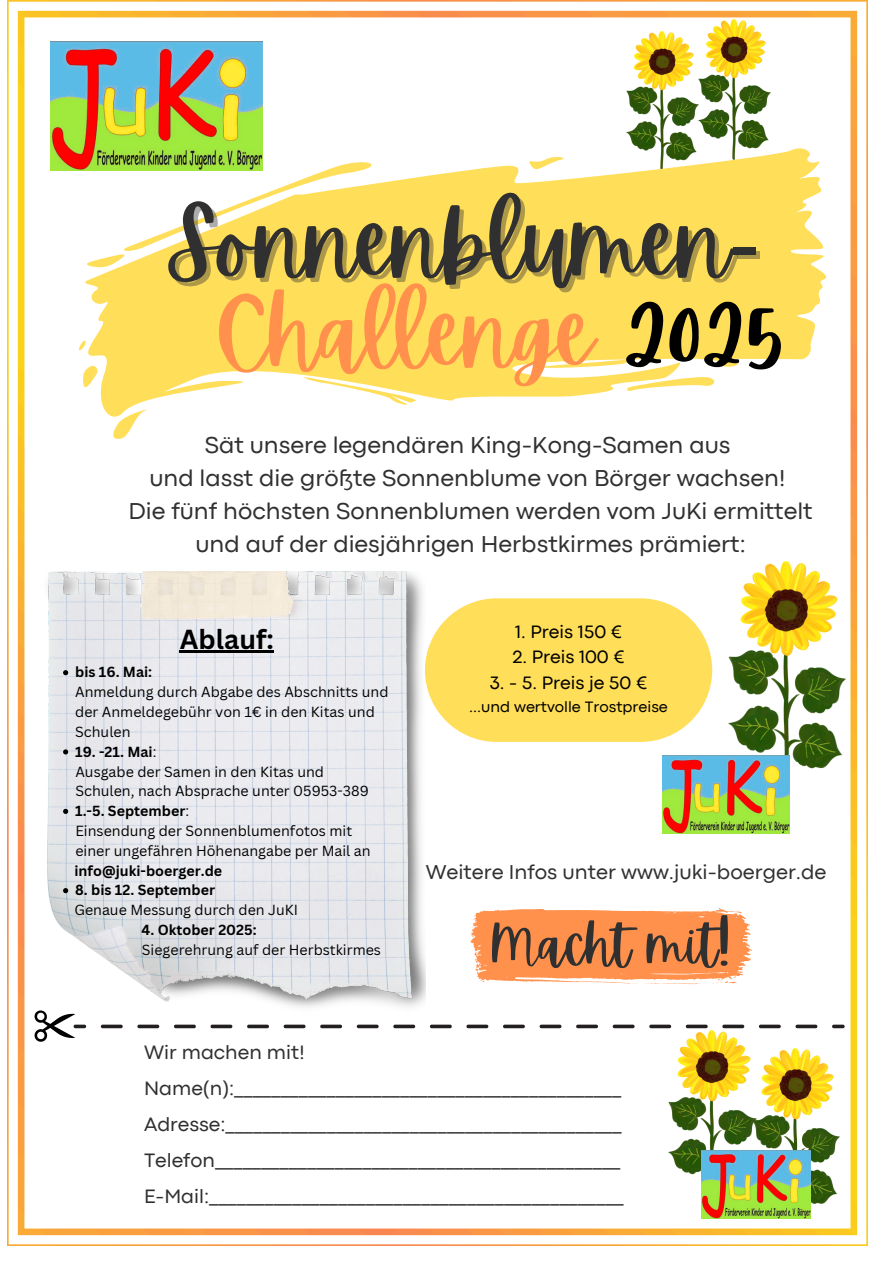
<style>
.page{position:relative;width:893px;height:1263px;background:#fff}
.page>*{position:absolute;margin:0;border:0;box-sizing:border-box;transform-origin:0 0}
.t1{font:94.8px "Apricots";color:#303030}
.t2{font:94.12px "Apricots";color:#ff914d}
.t3{font:52.95px "Apricots";color:#303030}
.t4{font:700 26.85px "Canva Sans";color:#000}
.t5{font:24px/33.2px "Codec Pro";color:#303030;text-align:center}
.t6{font:21px "Codec Pro";color:#303030}
.t7{font:20.25px/36px "Codec Pro";color:#303030}
.t8{font:18.75px "Codec Pro";color:#000}
.t9{font:15.75px "Codec Pro";color:#000}
.t10{font:14.25px/19.8px "Canva Sans";color:#000}
.t11{font:700 14.25px "Canva Sans";color:#000}
.s1{font-family:"Noto Sans"}
.s2{color:#000}
.s3{font-weight:700}
.s4{font-weight:400}
</style>
<div class="page">
<img style="left:8px;top:0;width:859px;height:1245px">
<img style="left:626px;top:32px;width:72px;height:112px">
<svg style="left:75px;top:144px;width:757px;height:282px;fill:#ffde59"></svg>
<svg style="left:80px;top:155px;width:312px;height:113px"></svg>
<svg style="left:111px;top:407px;width:44px;height:33px"></svg>
<svg style="left:82px;top:364px;width:18px;height:30px"></svg>
<svg style="left:77px;top:338px;width:10px;height:15px"></svg>
<svg style="left:528px;top:155px;width:41px;height:16px"></svg>
<svg style="left:625px;top:375px;width:94px;height:18px"></svg>
<svg style="left:300px;top:376px;width:119px;height:29px"></svg>
<svg style="left:470px;top:908px;width:282px;height:76px;background:#ffa066"></svg>
<img style="left:51px;top:41px;width:211px;height:130px">
<svg style="left:35px;top:1010px;width:51px;height:32px"></svg>
<svg style="left:101px;top:1024px;width:716px;height:4px"></svg>
<svg style="left:832px;top:1024px;width:12px;height:4px"></svg>
<div style="left:425px;top:598px;width:287px;height:144px;background:#ffde59;border-radius:72px"></div>
<img style="left:38px;top:571px;width:387px;height:445px">
<img style="left:756px;top:1048px;width:84px;height:169px">
<img style="left:668px;top:1030px;width:88px;height:170px">
<img style="left:701px;top:1151px;width:110px;height:67px">
<img style="left:729px;top:561px;width:116px;height:226px">
<img style="left:662px;top:755px;width:127px;height:78px">
<hr style="left:180px;top:651px;width:94px;height:2px;background:#000">
<svg style="left:63px;top:670px;width:5px;height:5px"></svg>
<svg style="left:63px;top:749px;width:5px;height:5px"></svg>
<svg style="left:63px;top:809px;width:5px;height:5px"></svg>
<svg style="left:63px;top:888px;width:5px;height:5px"></svg>
<img style="left:698px;top:20px;width:72px;height:139px">
<h1 class="t1" style="left:167px;top:188px;width:595px">Sonnenblumen<span class="s1">-</span></h1>
<p class="t2" style="left:214px;top:279px;width:570px">Challenge <span class="s2">2025</span></p>
<p class="t5" style="left:129px;top:430px;width:685px">Sät unsere legendären King-Kong-Samen aus<br>und lasst die größte Sonnenblume von Börger wachsen!<br>Die fünf höchsten Sonnenblumen werden vom JuKi ermittelt und auf der diesjährigen Herbstkirmes prämiert:</p>
<p class="t4" style="left:180px;top:620px;width:96px">Ablauf:</p>
<p class="t10" style="left:75px;top:662px;width:315px"><span class="s3">bis 16. Mai:<br></span>Anmeldung durch Abgabe des Abschnitts und der Anmeldegebühr von 1€ in den Kitas und<br>Schulen</p>
<p class="t11" style="left:75px;top:741px;width:83px">19. -21. Mai<span class="s4">:</span></p>
<p class="t10" style="left:75px;top:761px;width:250px">Ausgabe der Samen in den Kitas und</p>
<p class="t10" style="left:75px;top:781px;width:295px">Schulen, nach Absprache unter 05953-389</p>
<p class="t11" style="left:75px;top:801px;width:115px">1.-5. September<span class="s4">:</span></p>
<p class="t10" style="left:75px;top:820px;width:278px">Einsendung der Sonnenblumenfotos mit</p>
<p class="t10" style="left:75px;top:840px;width:297px">einer ungefähren Höhenangabe per Mail an</p>
<p class="t11" style="left:74px;top:860px;width:149px">info@juki-boerger.de</p>
<p class="t11" style="left:75px;top:880px;width:141px">8. bis 12. September</p>
<h2 class="t10" style="left:74px;top:900px;width:225px">Genaue Messung durch den JuKI</h2>
<p class="t11" style="left:142px;top:920px;width:117px">4. Oktober 2025:</p>
<p class="t10" style="left:142px;top:939px;width:241px">Siegerehrung auf der Herbstkirmes</p>
<p class="t8" style="left:515px;top:625px;width:108px">1. Preis 150 €</p>
<p class="t8" style="left:512px;top:650px;width:114px">2. Preis 100 €</p>
<h1 class="t8" style="left:490px;top:676px;width:159px">3. - 5. Preis je 50 €</h1>
<h4 class="t9" style="left:469px;top:701px;width:200px">...und wertvolle Trostpreise</h4>
<p class="t6" style="left:426px;top:865px;width:402px">Weitere Infos unter www.juki-boerger.de</p>
<p class="t3" style="left:489px;top:914px;width:243px">Macht mit!</p>
<p class="t7" style="left:144px;top:1035px;width:481px">Wir machen mit!<br>Name(n):__________________________________________ Adresse:___________________________________________ Telefon____________________________________________ E-Mail:_____________________________________________</p>
</div>
